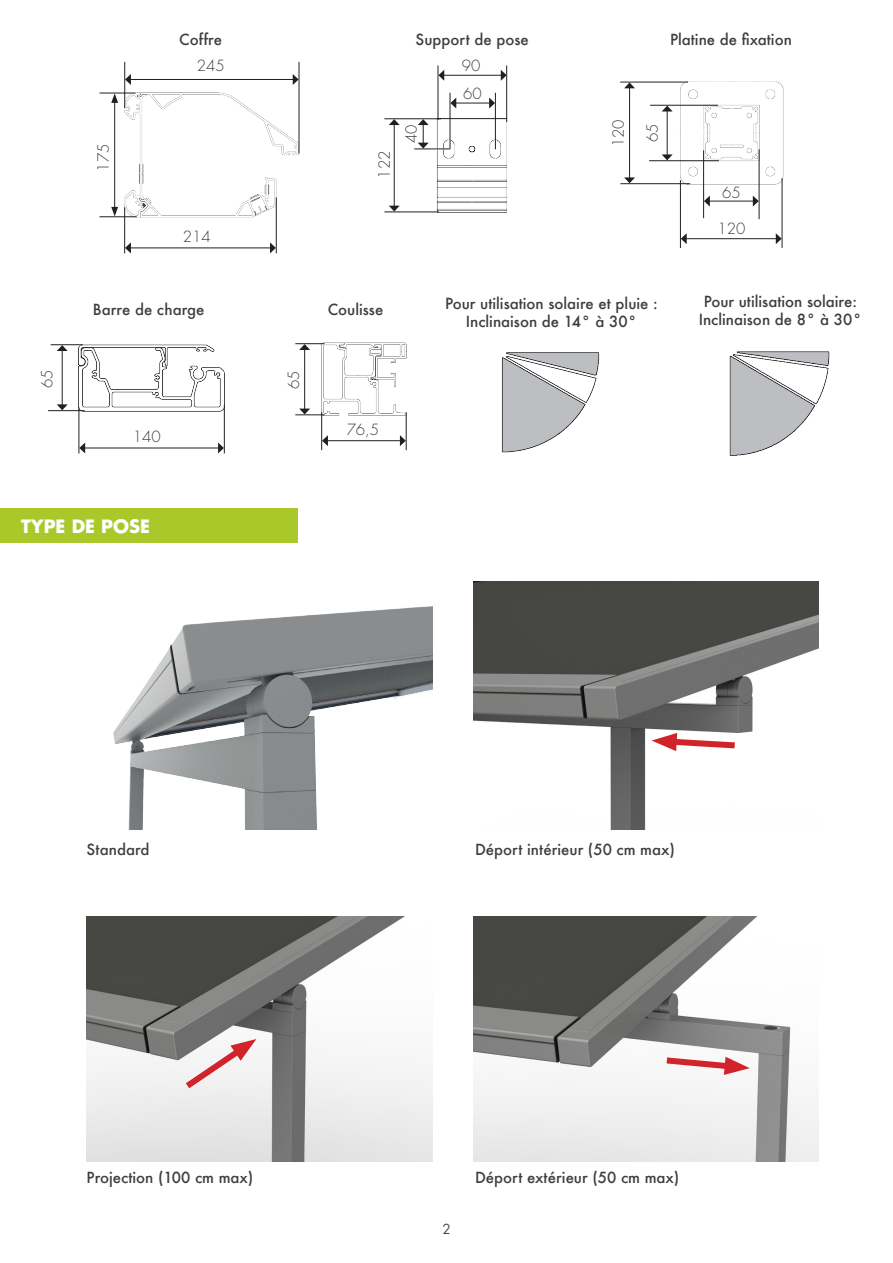
<style>
.page{position:relative;width:893px;height:1263px;background:#fff}
.page>*{position:absolute;margin:0;border:0;box-sizing:border-box;transform-origin:0 0}
.t1{font:700 18px "Futura";color:#fff}
.t2{font:500 15px/18px "Futura";color:#3e3e3f;text-align:center}
.t3{font:300 15px "Futura LT";color:#3e3e3f}
.t4{font:13.5px "Futura LT";color:#4b4c4d}
</style>
<div class="page">
<img style="left:87px;top:916px;width:345px;height:245px">
<img style="left:473px;top:916px;width:346px;height:245px">
<img style="left:473px;top:582px;width:346px;height:247px">
<img style="left:113px;top:606px;width:319px;height:223px">
<img style="left:70px;top:344px;width:155px;height:76px">
<hr style="left:79px;top:407px;width:1px;height:46px;background:#231f20">
<hr style="left:224px;top:405px;width:1px;height:48px;background:#231f20">
<hr style="left:84px;top:448px;width:135px;height:1px;background:#231f20">
<svg style="left:79px;top:442px;width:6px;height:11px"></svg>
<svg style="left:218px;top:442px;width:6px;height:11px"></svg>
<hr style="left:48px;top:410px;width:37px;height:1px;background:#231f20">
<hr style="left:62px;top:350px;width:1px;height:55px;background:#231f20">
<svg style="left:57px;top:404px;width:11px;height:6px"></svg>
<svg style="left:57px;top:345px;width:11px;height:6px"></svg>
<hr style="left:51px;top:344px;width:32px;height:1px;background:#231f20">
<img style="left:313px;top:342px;width:94px;height:86px">
<hr style="left:295px;top:343px;width:30px;height:1px;background:#231f20">
<hr style="left:295px;top:414px;width:30px;height:1px;background:#231f20">
<hr style="left:304px;top:349px;width:1px;height:60px;background:#231f20">
<svg style="left:299px;top:409px;width:11px;height:5px"></svg>
<svg style="left:299px;top:344px;width:11px;height:6px"></svg>
<hr style="left:406px;top:412px;width:1px;height:38px;background:#231f20">
<hr style="left:321px;top:412px;width:1px;height:38px;background:#231f20">
<hr style="left:327px;top:440px;width:74px;height:1px;background:#231f20">
<svg style="left:322px;top:435px;width:6px;height:11px"></svg>
<svg style="left:400px;top:435px;width:6px;height:11px"></svg>
<img style="left:501px;top:352px;width:99px;height:101px">
<img style="left:729px;top:351px;width:101px;height:105px">
<svg style="left:179px;top:1039px;width:77px;height:55px"></svg>
<svg style="left:660px;top:1054px;width:90px;height:21px"></svg>
<svg style="left:652px;top:733px;width:89px;height:19px"></svg>
<img style="left:116px;top:85px;width:184px;height:145px">
<hr style="left:100px;top:216px;width:37px;height:1px;background:#231f20">
<hr style="left:100px;top:93px;width:36px;height:1px;background:#231f20">
<hr style="left:124px;top:207px;width:1px;height:46px;background:#231f20">
<hr style="left:299px;top:62px;width:1px;height:91px;background:#231f20">
<hr style="left:114px;top:100px;width:1px;height:109px;background:#231f20">
<svg style="left:111px;top:207px;width:7px;height:9px"></svg>
<svg style="left:111px;top:93px;width:7px;height:10px"></svg>
<hr style="left:130px;top:247px;width:141px;height:1px;background:#231f20">
<svg style="left:125px;top:242px;width:6px;height:11px"></svg>
<svg style="left:270px;top:242px;width:6px;height:11px"></svg>
<hr style="left:124px;top:62px;width:1px;height:46px;background:#231f20">
<hr style="left:130px;top:79px;width:164px;height:1px;background:#231f20">
<svg style="left:125px;top:74px;width:6px;height:11px"></svg>
<svg style="left:293px;top:74px;width:6px;height:11px"></svg>
<hr style="left:276px;top:197px;width:1px;height:56px;background:#231f20">
<img style="left:665px;top:81px;width:119px;height:118px">
<hr style="left:620px;top:82px;width:68px;height:1px;background:#231f20">
<hr style="left:620px;top:183px;width:70px;height:1px;background:#231f20">
<hr style="left:629px;top:87px;width:1px;height:91px;background:#231f20">
<svg style="left:624px;top:177px;width:11px;height:6px"></svg>
<svg style="left:624px;top:82px;width:11px;height:6px"></svg>
<hr style="left:649px;top:160px;width:70px;height:1px;background:#231f20">
<hr style="left:650px;top:105px;width:68px;height:1px;background:#231f20">
<hr style="left:667px;top:111px;width:1px;height:44px;background:#231f20">
<svg style="left:662px;top:154px;width:11px;height:6px"></svg>
<svg style="left:662px;top:106px;width:11px;height:6px"></svg>
<hr style="left:680px;top:180px;width:1px;height:68px;background:#231f20">
<hr style="left:782px;top:178px;width:1px;height:70px;background:#231f20">
<hr style="left:686px;top:238px;width:91px;height:1px;background:#231f20">
<svg style="left:776px;top:233px;width:6px;height:11px"></svg>
<svg style="left:681px;top:233px;width:6px;height:11px"></svg>
<hr style="left:759px;top:149px;width:1px;height:70px;background:#231f20">
<hr style="left:703px;top:150px;width:1px;height:68px;background:#231f20">
<hr style="left:709px;top:201px;width:45px;height:1px;background:#231f20">
<svg style="left:753px;top:196px;width:6px;height:11px"></svg>
<svg style="left:704px;top:196px;width:6px;height:11px"></svg>
<img style="left:429px;top:107px;width:79px;height:106px">
<hr style="left:506px;top:65px;width:1px;height:57px;background:#231f20">
<hr style="left:438px;top:65px;width:1px;height:55px;background:#231f20">
<hr style="left:443px;top:75px;width:59px;height:1px;background:#231f20">
<svg style="left:438px;top:70px;width:6px;height:11px"></svg>
<svg style="left:501px;top:70px;width:6px;height:11px"></svg>
<hr style="left:450px;top:93px;width:1px;height:56px;background:#231f20">
<hr style="left:495px;top:93px;width:1px;height:56px;background:#231f20">
<hr style="left:455px;top:103px;width:35px;height:1px;background:#231f20">
<svg style="left:450px;top:98px;width:6px;height:11px"></svg>
<svg style="left:489px;top:98px;width:6px;height:11px"></svg>
<hr style="left:384px;top:118px;width:57px;height:1px;background:#231f20">
<hr style="left:384px;top:212px;width:55px;height:1px;background:#231f20">
<hr style="left:394px;top:124px;width:1px;height:82px;background:#231f20">
<svg style="left:389px;top:206px;width:11px;height:6px"></svg>
<svg style="left:389px;top:119px;width:11px;height:6px"></svg>
<hr style="left:414px;top:149px;width:36px;height:1px;background:#231f20">
<svg style="left:418px;top:119px;width:11px;height:30px"></svg>
<div style="left:0;top:509px;width:298px;height:34px;background:#abc82b"></div>
<p class="t2" style="left:179px;top:30px;width:44px">Coffre</p>
<p class="t3" style="left:94px;top:172px;width:29px;rotate:-90deg">175</p>
<p class="t3" style="left:197px;top:57px;width:29px">245</p>
<p class="t3" style="left:183px;top:227px;width:29px">214</p>
<p class="t3" style="left:38px;top:388px;width:20px;rotate:-90deg">65</p>
<p class="t2" style="left:93px;top:300px;width:113px">Barre de charge</p>
<p class="t3" style="left:133px;top:428px;width:29px">140</p>
<p class="t1" style="left:21px;top:515px;width:130px">TYPE DE POSE</p>
<p class="t3" style="left:284px;top:389px;width:20px;rotate:-90deg">65</p>
<p class="t3" style="left:375px;top:179px;width:29px;rotate:-90deg">122</p>
<p class="t2" style="left:416px;top:30px;width:115px">Support de pose</p>
<p class="t3" style="left:402px;top:143px;width:20px;rotate:-90deg">40</p>
<p class="t3" style="left:462px;top:56px;width:20px">90</p>
<p class="t3" style="left:463px;top:85px;width:20px">60</p>
<p class="t2" style="left:670px;top:30px;width:123px">Platine de fixation</p>
<p class="t3" style="left:609px;top:147px;width:29px;rotate:-90deg">120</p>
<p class="t3" style="left:643px;top:142px;width:20px;rotate:-90deg">65</p>
<p class="t3" style="left:722px;top:184px;width:20px">65</p>
<p class="t3" style="left:718px;top:219px;width:29px">120</p>
<p class="t2" style="left:328px;top:300px;width:57px">Coulisse</p>
<p class="t2" style="left:445px;top:294px;width:214px">Pour utilisation solaire et pluie :<br>Inclinaison de 14° à 30°</p>
<p class="t2" style="left:704px;top:292px;width:155px">Pour utilisation solaire:</p>
<p class="t2" style="left:699px;top:310px;width:165px">Inclinaison de 8° à 30°</p>
<p class="t3" style="left:347px;top:420px;width:34px">76,5</p>
<p class="t2" style="left:87px;top:840px;width:64px">Standard</p>
<p class="t2" style="left:475px;top:840px;width:201px">Déport intérieur (50 cm max)</p>
<p class="t2" style="left:87px;top:1169px;width:168px">Projection (100 cm max)</p>
<p class="t2" style="left:475px;top:1169px;width:206px">Déport extérieur (50 cm max)</p>
<p class="t4" style="left:442px;top:1221px;width:10px">2</p>
</div>
